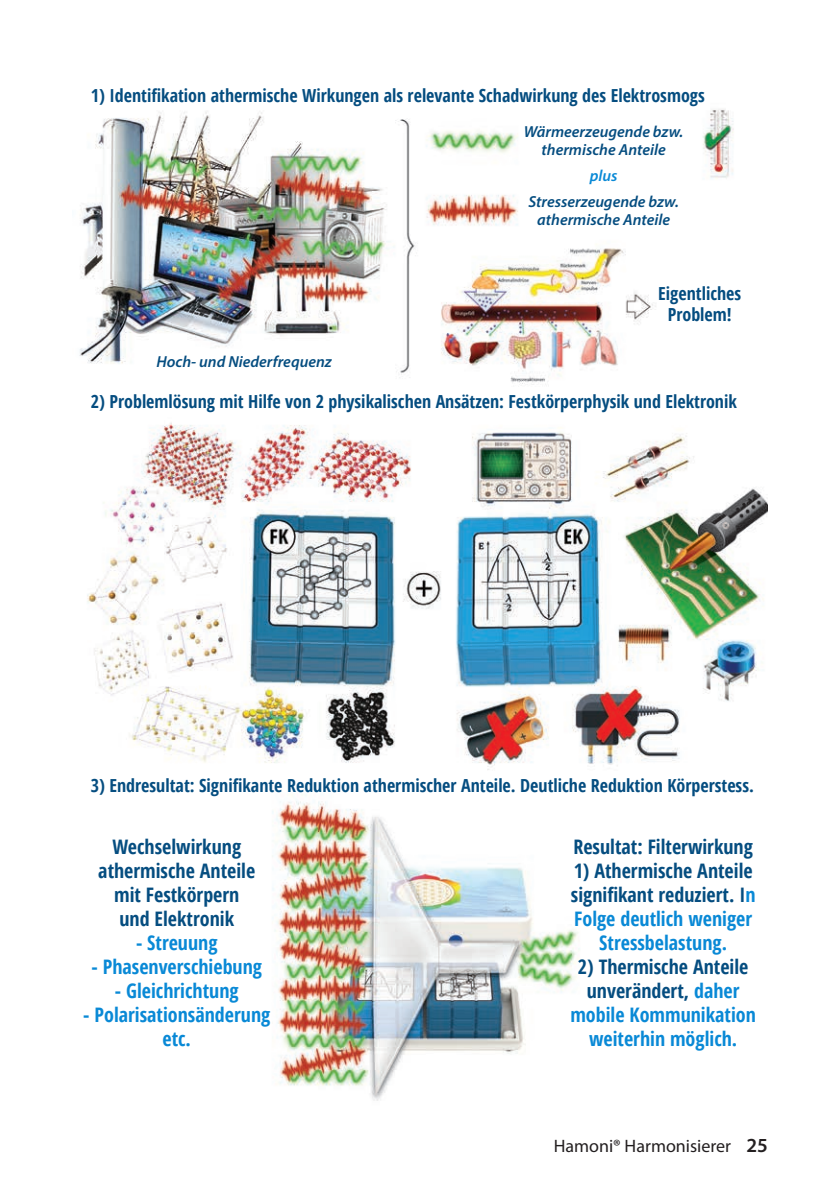
<style>
.page{position:relative;width:840px;height:1191px;background:#fff}
.page>*{position:absolute;margin:0;border:0;box-sizing:border-box;transform-origin:0 0}
.t1{font:700 condensed 20px/24px "Open Sans";color:#054d80}
.t2{font:700 condensed 20px "Open Sans";color:#0989d6}
.Bildbeschriftung{font:700 condensed 18px/21.6px "Open Sans";color:#054d80;text-align:center}
.t3{font:18px "Myriad Pro";color:#231f20}
.t4{font:italic 600 16px/18px "Myriad Pro";color:#054d80;text-align:center}
.t5{font:italic 600 16px "Myriad Pro";color:#0989d6}
.s1{color:#0989d6}
.s2{font-weight:600;font-size:20px}
</style>
<div class="page">
<img style="left:79px;top:109px;width:688px;height:992px">
<p class="Bildbeschriftung" style="left:91px;top:85px;width:615px">1) Identifikation athermische Wirkungen als relevante Schadwirkung des Elektrosmogs</p>
<p class="t4" style="left:523px;top:123px;width:161px">Wärmeerzeugende bzw. thermische Anteile</p>
<p class="t5" style="left:589px;top:166px;width:29px">plus</p>
<p class="t4" style="left:528px;top:193px;width:152px">Stresserzeugende bzw. athermische Anteile</p>
<p class="t4" style="left:156px;top:352px;width:177px">Hoch- und Niederfrequenz</p>
<p class="Bildbeschriftung" style="left:658px;top:282px;width:84px">Eigentliches<br>Problem!</p>
<p class="Bildbeschriftung" style="left:91px;top:390px;width:647px">2) Problemlösung mit Hilfe von 2 physikalischen Ansätzen: Festkörperphysik und Elektronik</p>
<p class="Bildbeschriftung" style="left:91px;top:774px;width:664px">3) Endresultat: Signifikante Reduktion athermischer Anteile. Deutliche Reduktion Körperstess.</p>
<p class="t1" style="left:112px;top:834px;width:130px">Wechselwirkung</p>
<p class="t1" style="left:98px;top:858px;width:158px">athermische Anteile</p>
<p class="t1" style="left:114px;top:882px;width:127px">mit Festkörpern</p>
<p class="t1" style="left:119px;top:906px;width:116px">und Elektronik</p>
<p class="t2" style="left:136px;top:928px;width:83px">- Streuung</p>
<p class="t2" style="left:91px;top:952px;width:172px">- Phasenverschiebung</p>
<p class="t2" style="left:115px;top:976px;width:125px">- Gleichrichtung</p>
<p class="t2" style="left:83px;top:1000px;width:188px">- Polarisationsänderung</p>
<p class="t2" style="left:162px;top:1024px;width:30px">etc.</p>
<p class="t1" style="left:573px;top:834px;width:181px">Resultat: Filterwirkung</p>
<p class="t1" style="left:573px;top:858px;width:180px">1) Athermische Anteile</p>
<p class="t1" style="left:570px;top:882px;width:186px">signifikant reduziert. I<span class="s1">n<br>Folge deutlich weniger</span></p>
<p class="t2" style="left:599px;top:928px;width:129px">Stressbelastung.</p>
<p class="t1" style="left:577px;top:954px;width:172px">2) Thermische Anteile</p>
<p class="t1" style="left:586px;top:978px;width:154px">unverändert, <span class="s1">daher</span></p>
<p class="t2" style="left:570px;top:1000px;width:187px">mobile Kommunikation</p>
<p class="t2" style="left:588px;top:1024px;width:150px">weiterhin möglich.</p>
<p class="t3" style="left:553px;top:1135px;width:216px">Hamoni® Harmonisierer <span class="s2">25</span></p>
</div>
